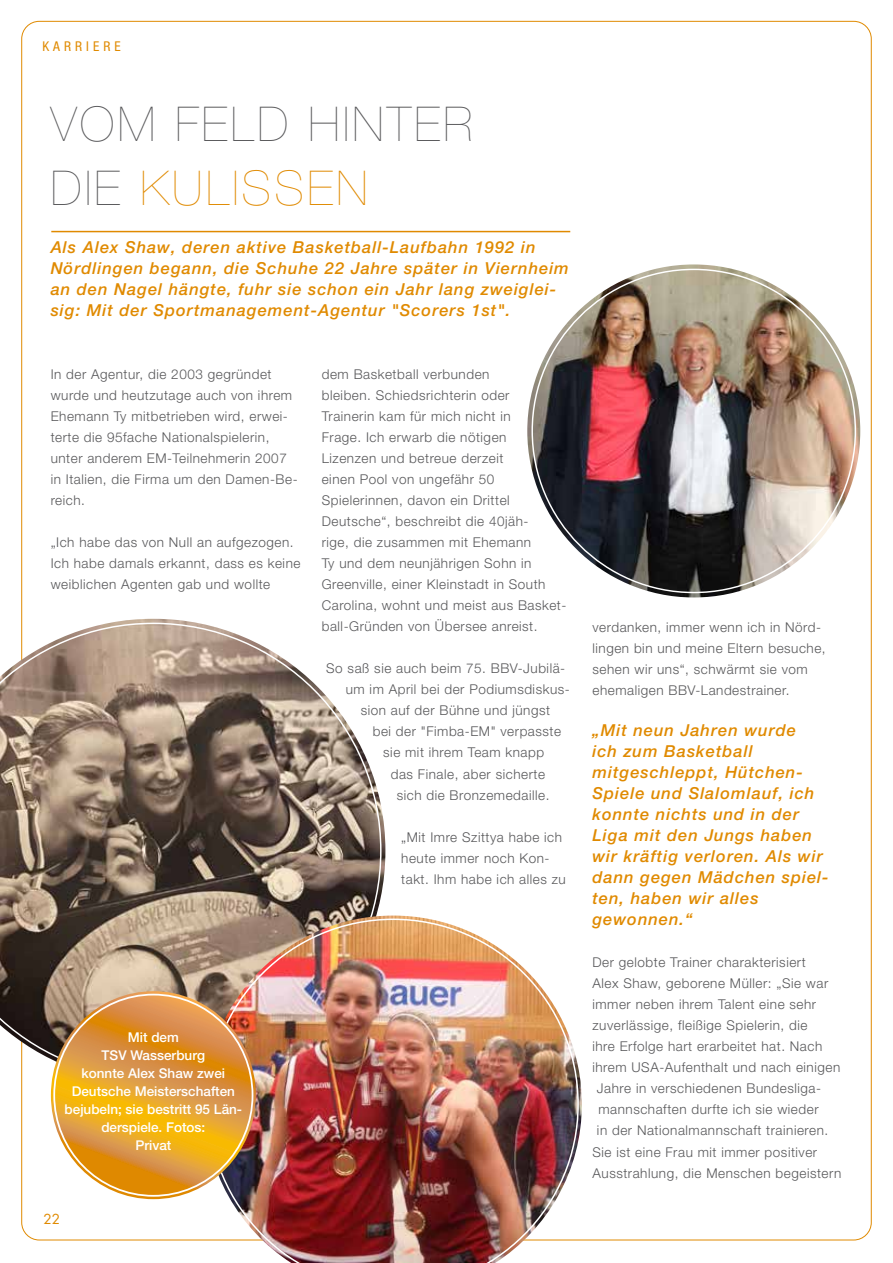
<style>
.page{position:relative;width:893px;height:1263px;background:#fff}
.page>*{position:absolute;margin:0;border:0;box-sizing:border-box;transform-origin:0 0}
.t1{font:200 48px/64.5px "Helvetica Neue LT Pro";letter-spacing:.07em;color:#58585a}
.t2{font:italic 500 16.5px/21px "Helvetica Neue LT Pro";letter-spacing:.06em;color:#e08a00}
.t3{font:300 13.5px/21px "Helvetica Neue LT Std";letter-spacing:.04em;color:#58585a}
.t4{font:500 13.5px/18px "Helvetica Neue LT Std";color:#fff;text-align:center}
.t5{font:condensed 13.5px "Helvetica Neue LT Pro";letter-spacing:.3em;color:#e08a00}
.t6{font:13.5px "Futura Std";color:#e08a00}
.s1{color:#e08a00}
</style>
<div class="page">
<hr style="left:51px;top:231px;width:519px;height:1px;background:#e08a00">
<img style="left:527px;top:264px;width:333px;height:333px;border-radius:166px">
<img style="left:532px;top:269px;width:323px;height:323px;border-radius:162px">
<svg style="left:0;top:623px;width:382px;height:456px;background:#948476"></svg>
<img style="left:208px;top:918px;width:371px;height:345px">
<svg style="left:51px;top:991px;width:205px;height:208px;background:#d99d49"></svg>
<p class="t5" style="left:43px;top:38px;width:80px">KARRIERE</p>
<h1 class="t1" style="left:51px;top:91px;width:424px">VOM FELD HINTER<br>DIE <span class="s1">KULISSEN</span></h1>
<p class="t2" style="left:51px;top:237px;width:520px">Als Alex Shaw, deren aktive Basketball-Laufbahn 1992 in Nördlingen begann, die Schuhe 22 Jahre später in Viernheim an den Nagel hängte, fuhr sie schon ein Jahr lang zweiglei&shy;sig: Mit der Sportmanagement-Agentur "Scorers 1st".</p>
<p class="t3" style="left:51px;top:364px;width:249px">In der Agentur, die 2003 gegründet wurde und heutzutage auch von ihrem<br>Ehemann Ty mitbetrieben wird, erwei&shy;terte die 95fache Nationalspielerin, unter anderem EM-Teilnehmerin 2007 in Italien, die Firma um den Damen-Be&shy;reich.</p>
<p class="t3" style="left:51px;top:532px;width:251px">„Ich habe das von Null an aufgezogen.<br>Ich habe damals erkannt, dass es keine weiblichen Agenten gab und wollte</p>
<p class="t3" style="left:322px;top:364px;width:246px">dem Basketball verbunden<br>bleiben. Schiedsrichterin oder<br>Trainerin kam für mich nicht in<br>Frage. Ich erwarb die nötigen<br>Lizenzen und betreue derzeit<br>einen Pool von ungefähr 50<br>Spielerinnen, davon ein Drittel<br>Deutsche“, beschreibt die 40jäh-<br>rige, die zusammen mit Ehemann<br>Ty und dem neunjährigen Sohn in<br>Greenville, einer Kleinstadt in South<br>Carolina, wohnt und meist aus Basket&shy;ball-Gründen von Übersee anreist.</p>
<p class="t3" style="left:326px;top:658px;width:240px">So saß sie auch beim 75. BBV-Jubilä-</p>
<p class="t3" style="left:346px;top:679px;width:226px">um im April bei der Podiumsdiskus-</p>
<p class="t3" style="left:361px;top:700px;width:191px">sion auf der Bühne und jüngst</p>
<p class="t3" style="left:373px;top:721px;width:190px">bei der "Fimba-EM" verpasste</p>
<p class="t3" style="left:383px;top:742px;width:162px">sie mit ihrem Team knapp</p>
<p class="t3" style="left:391px;top:763px;width:156px">das Finale, aber sicherte</p>
<p class="t3" style="left:397px;top:784px;width:154px">sich die Bronzemedaille.</p>
<p class="t3" style="left:401px;top:826px;width:166px">„Mit Imre Szittya habe ich heute immer noch Kon&shy;takt. Ihm habe ich alles zu</p>
<p class="t4" style="left:65px;top:1028px;width:179px">Mit dem<br>TSV Wasserburg<br>konnte Alex Shaw zwei<br>Deutsche Meisterschaften bejubeln; sie bestritt 95 Län&shy;derspiele. Fotos:<br>Privat</p>
<p class="t6" style="left:44px;top:1211px;width:18px">22</p>
<p class="t6" style="left:34px;top:1213px;width:18px">22</p>
<p class="t3" style="left:592px;top:616px;width:235px">verdanken, immer wenn ich in Nörd&shy;lingen bin und meine Eltern besuche, sehen wir uns“, schwärmt sie vom ehemaligen BBV-Landestrainer.</p>
<p class="t2" style="left:592px;top:720px;width:238px">„Mit neun Jahren wurde<br>ich zum Basketball mitgeschleppt, Hütchen-<br>Spiele und Slalomlauf, ich konnte nichts und in der<br>Liga mit den Jungs haben wir kräftig verloren. Als wir dann gegen Mädchen spiel&shy;ten, haben wir alles gewonnen.“</p>
<p class="t3" style="left:592px;top:952px;width:215px">Der gelobte Trainer charakterisiert</p>
<p class="t3" style="left:592px;top:973px;width:237px">Alex Shaw, geborene Müller: „Sie war</p>
<p class="t3" style="left:592px;top:994px;width:225px">immer neben ihrem Talent eine sehr</p>
<p class="t3" style="left:592px;top:1015px;width:216px">zuverlässige, fleißige Spielerin, die</p>
<p class="t3" style="left:592px;top:1036px;width:231px">ihre Erfolge hart erarbeitet hat. Nach</p>
<p class="t3" style="left:592px;top:1057px;width:249px">ihrem USA-Aufenthalt und nach einigen</p>
<p class="t3" style="left:597px;top:1078px;width:226px">Jahre in verschiedenen Bundesliga-</p>
<p class="t3" style="left:598px;top:1099px;width:222px">mannschaften durfte ich sie wieder</p>
<p class="t3" style="left:597px;top:1120px;width:233px">in der Nationalmannschaft trainieren.</p>
<p class="t3" style="left:592px;top:1141px;width:226px">Sie ist eine Frau mit immer positiver</p>
<p class="t3" style="left:592px;top:1162px;width:250px">Ausstrahlung, die Menschen begeistern</p>
</div>
